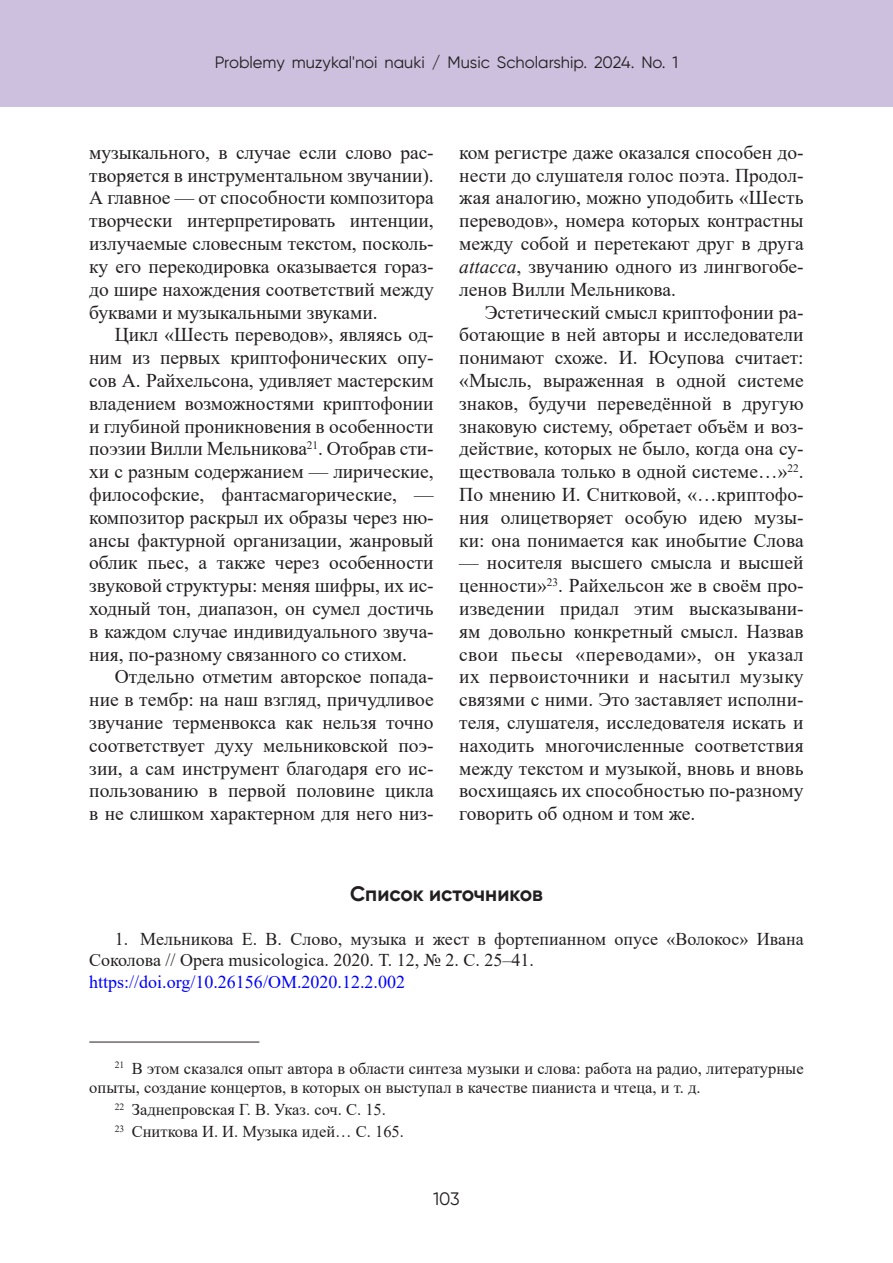
<style>
.page{position:relative;width:893px;height:1263px;background:#fff}
.page>*{position:absolute;margin:0;border:0;box-sizing:border-box;transform-origin:0 0}
.Список_литературы{font:700 21px "Gilroy";color:#231f20}
.Текст{font:19.5px/22.8px "Times New Roman";color:#231f20;text-align:justify}
.Литература{font:18px/21.6px "Times New Roman";color:#231f20}
.Литература_DOI{font:18px "Times New Roman";color:#00f}
.t1{font:18px "Gilroy";color:#231f20}
.Примечание{font:16.5px/19.8px "Times New Roman";color:#231f20}
.t2{font:16.5px "Gilroy";color:#231f20}
.s1{font-style:italic}
</style>
<div class="page">
<div style="left:0;top:0;width:893px;height:107px;background:#ccc0de"></div>
<hr style="left:89px;top:1042px;width:170px;height:1px;background:#231f20">
<p class="t2" style="left:215px;top:53px;width:465px">Problemy muzykal'noi nauki / Music Scholarship. 2024. No. 1</p>
<p class="Текст" style="left:89px;top:140px;width:346px">музыкального, в случае если слово рас&shy;творяется в инструментальном звучании).<br>А главное — от способности композитора творчески интерпретировать интенции, излучаемые словесным текстом, посколь&shy;ку его перекодировка оказывается гораз&shy;до шире нахождения соответствий между буквами и музыкальными звуками.</p>
<p class="Текст" style="left:89px;top:323px;width:346px;text-indent:26px">Цикл «Шесть переводов», являясь од&shy;ним из первых криптофонических опу&shy;сов А. Райхельсона, удивляет мастерским владением возможностями криптофонии и глубиной проникновения в особенности поэзии Вилли Мельникова<sup>21</sup>. Отобрав сти&shy;хи с разным содержанием — лирические, философские, фантасмагорические, — композитор раскрыл их образы через ню&shy;ансы фактурной организации, жанровый облик пьес, а также через особенности звуковой структуры: меняя шифры, их ис&shy;ходный тон, диапазон, он сумел достичь в каждом случае индивидуального звуча&shy;ния, по-разному связанного со стихом.</p>
<p class="Текст" style="left:89px;top:665px;width:346px;text-indent:26px">Отдельно отметим авторское попада&shy;ние в тембр: на наш взгляд, причудливое звучание терменвокса как нельзя точно соответствует духу мельниковской поэ&shy;зии, а сам инструмент благодаря его ис&shy;пользованию в первой половине цикла в не слишком характерном для него низ-</p>
<p class="Текст" style="left:459px;top:140px;width:346px">ком регистре даже оказался способен до&shy;нести до слушателя голос поэта. Продол&shy;жая аналогию, можно уподобить «Шесть переводов», номера которых контрастны между собой и перетекают друг в друга <span class="s1">attacca</span>, звучанию одного из лингвогобе&shy;ленов Вилли Мельникова.</p>
<p class="Текст" style="left:459px;top:300px;width:346px;text-indent:26px">Эстетический смысл криптофонии ра&shy;ботающие в ней авторы и исследователи понимают схоже. И. Юсупова считает: «Мысль, выраженная в одной системе знаков, будучи переведённой в другую знаковую систему, обретает объём и воз&shy;действие, которых не было, когда она су&shy;ществовала только в одной системе…»<sup>22</sup>.<br>По мнению И. Снитковой, «…криптофо&shy;ния олицетворяет особую идею музы&shy;ки: она понимается как инобытие Слова</p>
<p class="Текст" style="left:459px;top:551px;width:346px">— носителя высшего смысла и высшей ценности»<sup>23</sup>. Райхельсон же в своём про&shy;изведении придал этим высказывани&shy;ям довольно конкретный смысл. Назвав свои пьесы «переводами», он указал их первоисточники и насытил музыку связями с ними. Это заставляет исполни&shy;теля, слушателя, исследователя искать и находить многочисленные соответствия между текстом и музыкой, вновь и вновь восхищаясь их способностью по-разному говорить об одном и том же.</p>
<p class="Список_литературы" style="left:350px;top:881px;width:194px">Список источников</p>
<p class="Литература" style="left:89px;top:927px;width:716px;text-indent:26px">1. Мельникова Е. В. Слово, музыка и жест в фортепианном опусе «Волокос» Ивана<br>Соколова // Opera musicologica. 2020. Т. 12, № 2. С. 25–41.</p>
<p class="Литература_DOI" style="left:89px;top:969px;width:317px">https://doi.org/10.26156/OM.2020.12.2.002</p>
<p class="Примечание" style="left:89px;top:1058px;width:716px;text-indent:26px"><sup>21</sup> В этом сказался опыт автора в области синтеза музыки и слова: работа на радио, литературные опыты, создание концертов, в которых он выступал в качестве пианиста и чтеца, и т. д.</p>
<p class="Примечание" style="left:115px;top:1099px;width:273px"><sup>22</sup> Заднепровская Г. В. Указ. соч. С. 15.</p>
<p class="Примечание" style="left:115px;top:1121px;width:291px"><sup>23</sup> Сниткова И. И. Музыка идей… С. 165.</p>
<p class="t1" style="left:433px;top:1188px;width:28px">103</p>
</div>
